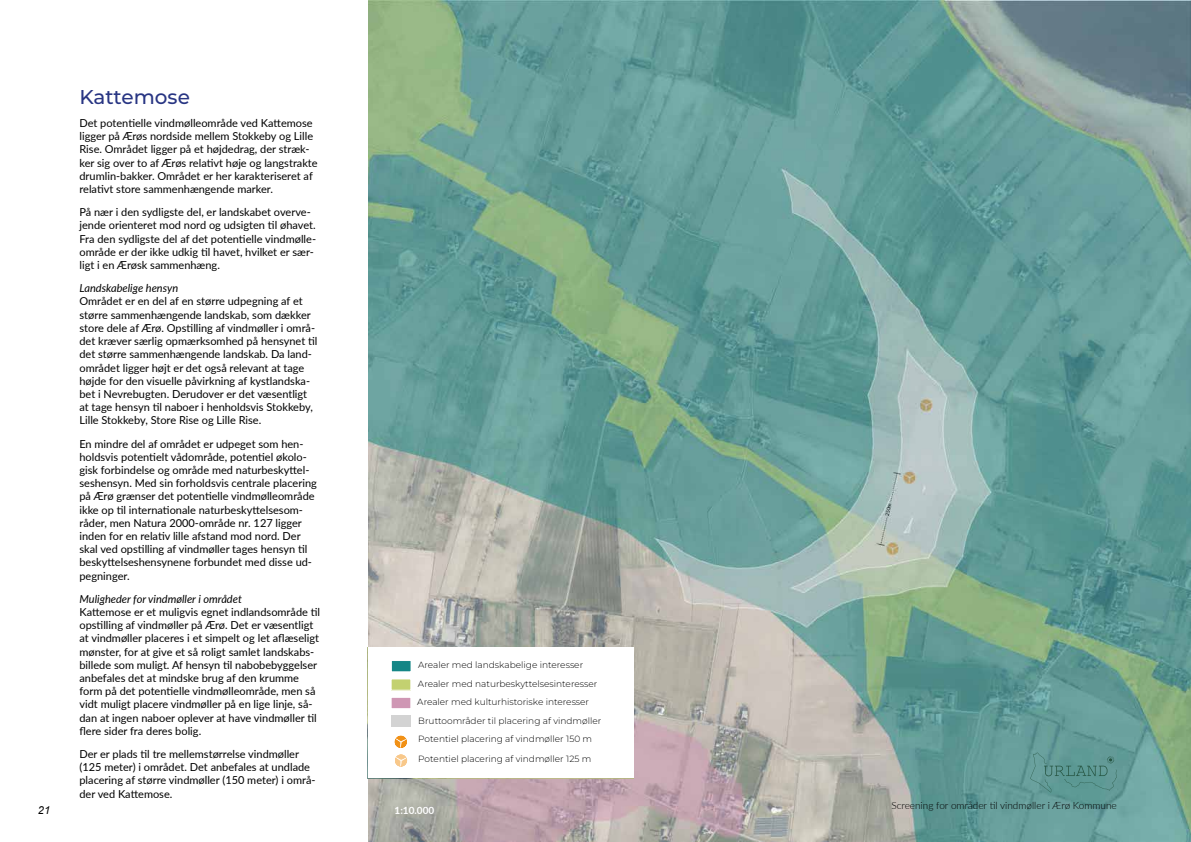
<style>
.page{position:relative;width:1191px;height:842px;background:#fff}
.page>*{position:absolute;margin:0;border:0;box-sizing:border-box;transform-origin:0 0}
.t1{font:500 20px "Montserrat";color:#283583}
.t2{font:11px/13.2px "Lato";color:#000}
.t3{font:italic 11px "Lato";color:#000}
.t4{font:italic 11px "Arial";color:#000}
.t5{font:300 10px "Lato";color:#000}
.t6{font:700 10px "Lato";color:#fff}
.t7{font:300 9px/18px "Montserrat";color:#000}
</style>
<div class="page">
<img style="left:369px;top:0;width:822px;height:842px">
<svg style="left:369px;top:648px;width:264px;height:130px"></svg>
<div style="left:391px;top:716px;width:20px;height:11px;background:#d3d3d3"></div>
<div style="left:391px;top:679px;width:20px;height:11px;background:#c3d170"></div>
<div style="left:391px;top:679px;width:20px;height:11px;border:1px solid #fff"></div>
<div style="left:391px;top:697px;width:20px;height:12px;background:#cf97b4"></div>
<div style="left:391px;top:697px;width:20px;height:12px;border:1px solid #fff"></div>
<div style="left:391px;top:660px;width:20px;height:12px;background:#148686"></div>
<div style="left:391px;top:660px;width:20px;height:12px;border:1px solid #fff"></div>
<svg style="left:1030px;top:753px;width:86px;height:39px"></svg>
<h1 class="t1" style="left:79px;top:83px;width:112px">Kattemose</h1>
<p class="t2" style="left:79px;top:116px;width:240px">Det potentielle vindmølleområde ved Kattemose ligger på Ærøs nordside mellem Stokkeby og Lille Rise. Området ligger på et højdedrag, der stræk&shy;ker sig over to af Ærøs relativt høje og langstrakte drumlin-bakker. Området er her karakteriseret af relativt store sammenhængende marker.</p>
<p class="t2" style="left:79px;top:205px;width:238px">På nær i den sydligste del, er landskabet overve&shy;jende orienteret mod nord og udsigten til øhavet.<br>Fra den sydligste del af det potentielle vindmølle&shy;område er der ikke udkig til havet, hvilket er sær&shy;ligt i en Ærøsk sammenhæng.</p>
<p class="t3" style="left:79px;top:280px;width:100px">Landskabelige hensyn</p>
<p class="t2" style="left:79px;top:294px;width:240px">Området er en del af en større udpegning af et større sammenhængende landskab, som dækker store dele af Ærø. Opstilling af vindmøller i områ&shy;det kræver særlig opmærksomhed på hensynet til det større sammenhængende landskab. Da land&shy;området ligger højt er det også relevant at tage højde for den visuelle påvirkning af kystlandska&shy;bet i Nevrebugten. Derudover er det væsentligt at tage hensyn til naboer i henholdsvis Stokkeby, Lille Stokkeby, Store Rise og Lille Rise.</p>
<p class="t2" style="left:79px;top:436px;width:239px">En mindre del af området er udpeget som hen&shy;holdsvis potentielt vådområde, potentiel økolo&shy;gisk forbindelse og område med naturbeskyttel&shy;seshensyn. Med sin forholdsvis centrale placering på Ærø grænser det potentielle vindmølleområde ikke op til internationale naturbeskyttelsesom&shy;råder, men Natura 2000-område nr. 127 ligger inden for en relativ lille afstand mod nord. Der skal ved opstilling af vindmøller tages hensyn til beskyttelseshensynene forbundet med disse ud&shy;pegninger.</p>
<p class="t3" style="left:79px;top:591px;width:164px">Muligheder for vindmøller i området</p>
<p class="t2" style="left:79px;top:605px;width:242px">Kattemose er et muligvis egnet indlandsområde til opstilling af vindmøller på Ærø. Det er væsentligt at vindmøller placeres i et simpelt og let aflæseligt mønster, for at give et så roligt samlet landskabs&shy;billede som muligt. Af hensyn til nabobebyggelser anbefales det at mindske brug af den krumme form på det potentielle vindmølleområde, men så vidt muligt placere vindmøller på en lige linje, så&shy;dan at ingen naboer oplever at have vindmøller til flere sider fra deres bolig.</p>
<p class="t2" style="left:79px;top:747px;width:238px">Der er plads til tre mellemstørrelse vindmøller (125 meter) i området. Det anbefales at undlade placering af større vindmøller (150 meter) i områ&shy;der ved Kattemose.</p>
<p class="t7" style="left:418px;top:656px;width:167px">Arealer med landskabelige interesser</p>
<p class="t7" style="left:417px;top:674px;width:181px">Arealer med naturbeskyttelsesinteresser<br>Arealer med kulturhistoriske interesser</p>
<p class="t7" style="left:418px;top:711px;width:184px;line-height:18.4px">Bruttoområder til placering af vindmøller<br>Potentiel placering af vindmøller 150 m</p>
<p class="t7" style="left:418px;top:750px;width:174px">Potentiel placering af vindmøller 125 m</p>
<p class="t4" style="left:38px;top:803px;width:14px">21</p>
<p class="t5" style="left:891px;top:798px;width:227px">Screening for områder til vindmøller i Ærø Kommune</p>
<p class="t6" style="left:394px;top:803px;width:41px">1:10.000</p>
</div>
